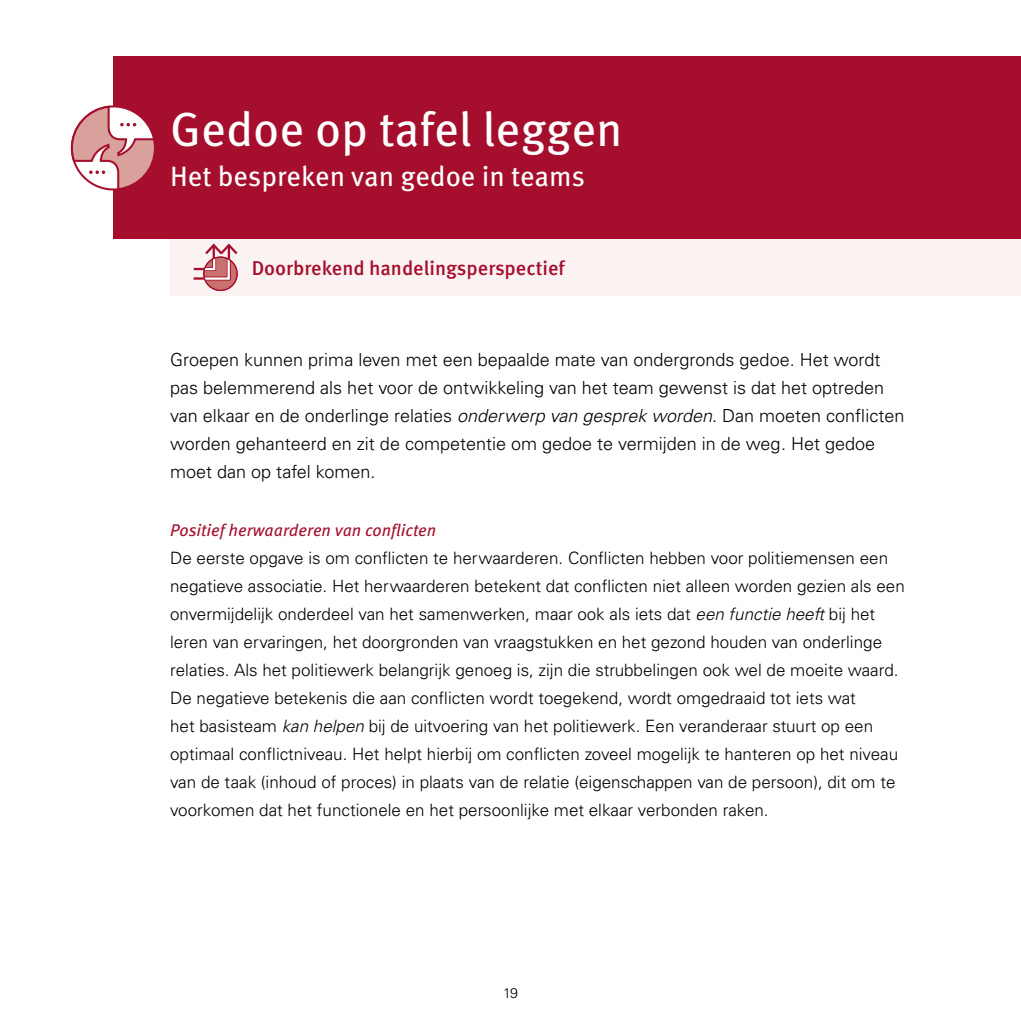
<style>
.page{position:relative;width:1021px;height:1021px;background:#fff}
.page>*{position:absolute;margin:0;border:0;box-sizing:border-box;transform-origin:0 0}
.t1{font:48px "Meta OT";color:#fff}
.t2{font:28px "Meta OT";color:#fff}
.t3{font:500 20px "Meta OT";color:#a50f2d}
.t4{font:300 18px/28px "Univers LT Std";color:#000}
.t5{font:300 17px/28px "Univers LT Std";color:#000}
.t6{font:italic 17px "Meta OT";color:#a50f2d}
.t7{font:300 14px "Univers LT Std";color:#000}
.s1{font-style:italic}
</style>
<div class="page">
<div style="left:170px;top:239px;width:850px;height:57px;background:#fbf3f2"></div>
<div style="left:204px;top:257px;width:33px;height:33px;background:#c8716f;border-radius:50%"></div>
<svg style="left:193px;top:243px;width:45px;height:39px"></svg>
<div style="left:203px;top:256px;width:35px;height:35px;border:1px solid #a50f2d;border-radius:50%"></div>
<div style="left:113px;top:57px;width:907px;height:182px;background:#a50f2d"></div>
<svg style="left:70px;top:105px;width:84px;height:86px"></svg>
<h1 class="t1" style="left:170px;top:100px;width:454px">Gedoe op tafel leggen</h1>
<h2 class="t2" style="left:170px;top:159px;width:416px">Het bespreken van gedoe in teams</h2>
<p class="t3" style="left:252px;top:256px;width:315px">Doorbrekend handelingsperspectief</p>
<p class="t4" style="left:170px;top:345px;width:735px">Groepen kunnen prima leven met een bepaalde mate van ondergronds gedoe. Het wordt pas belemmerend als het voor de ontwikkeling van het team gewenst is dat het optreden van elkaar en de onderlinge relaties <span class="s1">onderwerp van gesprek worden</span>. Dan moeten conflicten worden gehanteerd en zit de competentie om gedoe te vermijden in de weg. Het gedoe moet dan op tafel komen.</p>
<p class="t6" style="left:170px;top:519px;width:268px">Positief herwaarderen van conflicten</p>
<p class="t5" style="left:170px;top:544px;width:736px">De eerste opgave is om conflicten te herwaarderen. Conflicten hebben voor politiemensen een negatieve associatie. Het herwaarderen betekent dat conflicten niet alleen worden gezien als een onvermijdelijk onderdeel van het samenwerken, maar ook als iets dat <span class="s1">een functie heeft</span> bij het leren van ervaringen, het doorgronden van vraagstukken en het gezond houden van onderlinge relaties. Als het politiewerk belangrijk genoeg is, zijn die strubbelingen ook wel de moeite waard.<br>De negatieve betekenis die aan conflicten wordt toegekend, wordt omgedraaid tot iets wat<br>het basisteam <span class="s1">kan helpen</span> bij de uitvoering van het politiewerk. Een veranderaar stuurt op een optimaal conflictniveau. Het helpt hierbij om conflicten zoveel mogelijk te hanteren op het niveau van de taak (inhoud of proces) in plaats van de relatie (eigenschappen van de persoon), dit om te voorkomen dat het functionele en het persoonlijke met elkaar verbonden raken.</p>
<p class="t7" style="left:503px;top:984px;width:16px">19</p>
</div>
